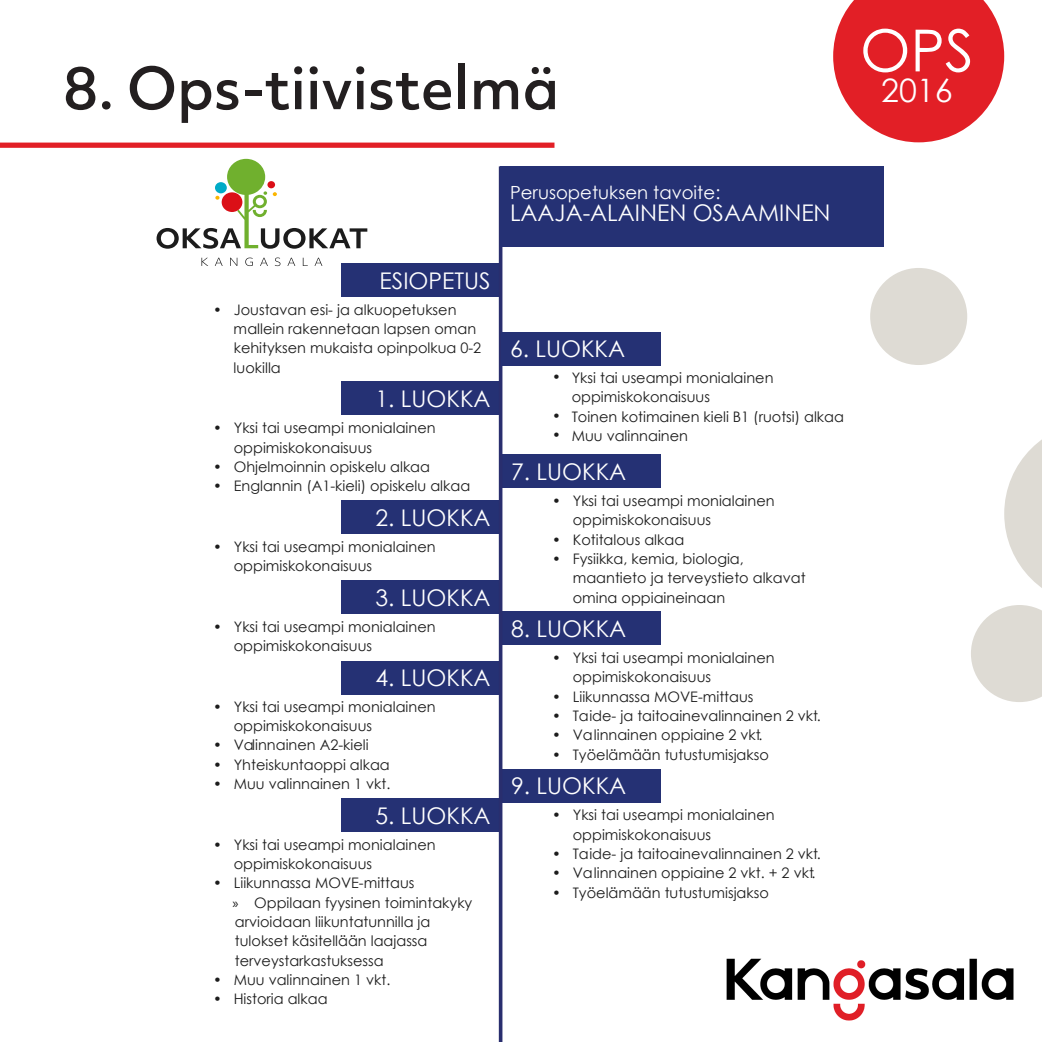
<style>
.page{position:relative;width:1042px;height:1042px;background:#fff}
.page>*{position:absolute;margin:0;border:0;box-sizing:border-box;transform-origin:0 0}
.t1{font:58.1px "Century Gothic";color:#fff}
.otsikko{font:500 56px "Objektiv Mk 2";color:#231f20}
.t2{font:32.2px "Century Gothic";color:#fff}
.t3{font:22.93px "Century Gothic";color:#fff}
.t4{font:18.2px "Century Gothic";color:#fff}
.t5{font:14.53px/19.2px "Century Gothic";color:#1c1c1c}
.s1{font-family:"Myriad Pro"}
</style>
<div class="page">
<div style="left:0;top:143px;width:554px;height:5px;background:#e21f26"></div>
<div style="left:341px;top:264px;width:160px;height:33px;background:#253174"></div>
<div style="left:341px;top:381px;width:160px;height:33px;background:#253174"></div>
<div style="left:341px;top:500px;width:160px;height:33px;background:#253174"></div>
<div style="left:341px;top:581px;width:160px;height:33px;background:#253174"></div>
<div style="left:341px;top:661px;width:160px;height:33px;background:#253174"></div>
<div style="left:341px;top:799px;width:160px;height:33px;background:#253174"></div>
<div style="left:501px;top:455px;width:160px;height:33px;background:#253174"></div>
<div style="left:501px;top:612px;width:160px;height:33px;background:#253174"></div>
<div style="left:501px;top:769px;width:160px;height:33px;background:#253174"></div>
<hr style="left:499px;top:166px;width:3px;height:876px;background:#292e6e">
<div style="left:501px;top:166px;width:383px;height:81px;background:#253174"></div>
<svg style="left:201px;top:258px;width:7px;height:8px"></svg>
<svg style="left:215px;top:258px;width:8px;height:8px"></svg>
<svg style="left:230px;top:258px;width:7px;height:8px"></svg>
<svg style="left:245px;top:258px;width:8px;height:8px"></svg>
<svg style="left:260px;top:258px;width:8px;height:8px"></svg>
<svg style="left:275px;top:257px;width:5px;height:9px"></svg>
<svg style="left:287px;top:258px;width:8px;height:8px"></svg>
<svg style="left:303px;top:258px;width:5px;height:8px"></svg>
<svg style="left:314px;top:258px;width:8px;height:8px"></svg>
<svg style="left:157px;top:159px;width:210px;height:90px"></svg>
<div style="left:501px;top:332px;width:160px;height:33px;background:#253174"></div>
<svg style="left:833px;top:0;width:171px;height:142px"></svg>
<div style="left:870px;top:268px;width:97px;height:97px;background:#dedbd4;border-radius:50%"></div>
<img style="left:726px;top:958px;width:288px;height:63px">
<svg style="left:971px;top:439px;width:71px;height:263px"></svg>
<p class="otsikko" style="left:63px;top:49px;width:498px">8. Ops-tiivistelmä</p>
<h1 class="t1" style="left:860px;top:10px;width:115px">OPS</h1>
<h3 class="t2" style="left:881px;top:68px;width:73px">2016</h3>
<h3 class="t3" style="left:380px;top:264px;width:112px">ESIOPETUS</h3>
<p class="t5" style="left:234px;top:300px;width:249px;text-indent:-20px">• Joustavan esi- ja alkuopetuksen mallein rakennetaan lapsen oman kehityksen mukaista opinpolkua 0-2 luokilla</p>
<h3 class="t3" style="left:375px;top:383px;width:117px">1. LUOKKA</h3>
<p class="t5" style="left:234px;top:418px;width:203px;text-indent:-21px">• Yksi tai useampi monialainen oppimiskokonaisuus</p>
<p class="t5" style="left:213px;top:457px;width:218px">• Ohjelmoinnin opiskelu alkaa</p>
<p class="t5" style="left:213px;top:476px;width:259px">• Englannin (A1-kieli) opiskelu alkaa</p>
<h3 class="t3" style="left:375px;top:501px;width:117px">2. LUOKKA</h3>
<p class="t5" style="left:234px;top:537px;width:203px;text-indent:-21px">• Yksi tai useampi monialainen oppimiskokonaisuus</p>
<h3 class="t3" style="left:375px;top:581px;width:117px">3. LUOKKA</h3>
<p class="t5" style="left:234px;top:617px;width:203px;text-indent:-21px">• Yksi tai useampi monialainen oppimiskokonaisuus</p>
<h3 class="t3" style="left:375px;top:661px;width:117px">4. LUOKKA</h3>
<p class="t5" style="left:234px;top:697px;width:203px;text-indent:-21px">• Yksi tai useampi monialainen oppimiskokonaisuus</p>
<p class="t5" style="left:213px;top:735px;width:157px">• Valinnainen A2-kieli</p>
<p class="t5" style="left:213px;top:754px;width:178px">• Yhteiskuntaoppi alkaa</p>
<p class="t5" style="left:213px;top:774px;width:179px">• Muu valinnainen 1 vkt.</p>
<h3 class="t3" style="left:375px;top:799px;width:117px">5. LUOKKA</h3>
<p class="t5" style="left:234px;top:834px;width:203px;text-indent:-21px">• Yksi tai useampi monialainen oppimiskokonaisuus</p>
<p class="t5" style="left:232px;top:873px;width:241px;text-indent:-19px">• Liikunnassa MOVE-mittaus<br><span class="s1">»</span> Oppilaan fyysinen toimintakyky arvioidaan liikuntatunnilla ja tulokset käsitellään laajassa terveystarkastuksessa</p>
<p class="t5" style="left:213px;top:970px;width:179px">• Muu valinnainen 1 vkt.</p>
<p class="t5" style="left:213px;top:989px;width:116px">• Historia alkaa</p>
<p class="t4" style="left:510px;top:180px;width:212px">Perusopetuksen tavoite:</p>
<h3 class="t3" style="left:510px;top:197px;width:322px">LAAJA-ALAINEN OSAAMINEN</h3>
<h3 class="t3" style="left:510px;top:332px;width:117px">6. LUOKKA</h3>
<p class="t5" style="left:572px;top:368px;width:274px">Yksi tai useampi monialainen oppimiskokonaisuus<br>Toinen kotimainen kieli B1 (ruotsi) alkaa<br>Muu valinnainen</p>
<p class="t5" style="left:552px;top:367px;width:10px">•</p>
<p class="t5" style="left:552px;top:406px;width:10px">• •</p>
<h3 class="t3" style="left:511px;top:455px;width:117px">7. LUOKKA</h3>
<p class="t5" style="left:573px;top:491px;width:203px;text-indent:-21px">• Yksi tai useampi monialainen oppimiskokonaisuus</p>
<p class="t5" style="left:552px;top:529px;width:133px">• Kotitalous alkaa</p>
<p class="t5" style="left:573px;top:549px;width:234px;text-indent:-20px">• Fysiikka, kemia, biologia, maantieto ja terveystieto alkavat omina oppiaineinaan</p>
<h3 class="t3" style="left:511px;top:613px;width:117px">8. LUOKKA</h3>
<p class="t5" style="left:573px;top:648px;width:203px;text-indent:-21px">• Yksi tai useampi monialainen oppimiskokonaisuus</p>
<p class="t5" style="left:552px;top:687px;width:203px">• Liikunnassa MOVE-mittaus</p>
<p class="t5" style="left:552px;top:706px;width:270px">• Taide- ja taitoainevalinnainen 2 vkt.</p>
<p class="t5" style="left:552px;top:725px;width:212px">• Valinnainen oppiaine 2 vkt.</p>
<p class="t5" style="left:552px;top:745px;width:218px">• Työelämään tutustumisjakso</p>
<h3 class="t3" style="left:511px;top:770px;width:117px">9. LUOKKA</h3>
<p class="t5" style="left:573px;top:805px;width:203px;text-indent:-21px">• Yksi tai useampi monialainen oppimiskokonaisuus</p>
<p class="t5" style="left:552px;top:844px;width:270px">• Taide- ja taitoainevalinnainen 2 vkt.</p>
<p class="t5" style="left:552px;top:863px;width:265px">• Valinnainen oppiaine 2 vkt. + 2 vkt.</p>
<p class="t5" style="left:552px;top:882px;width:218px">• Työelämään tutustumisjakso</p>
</div>
